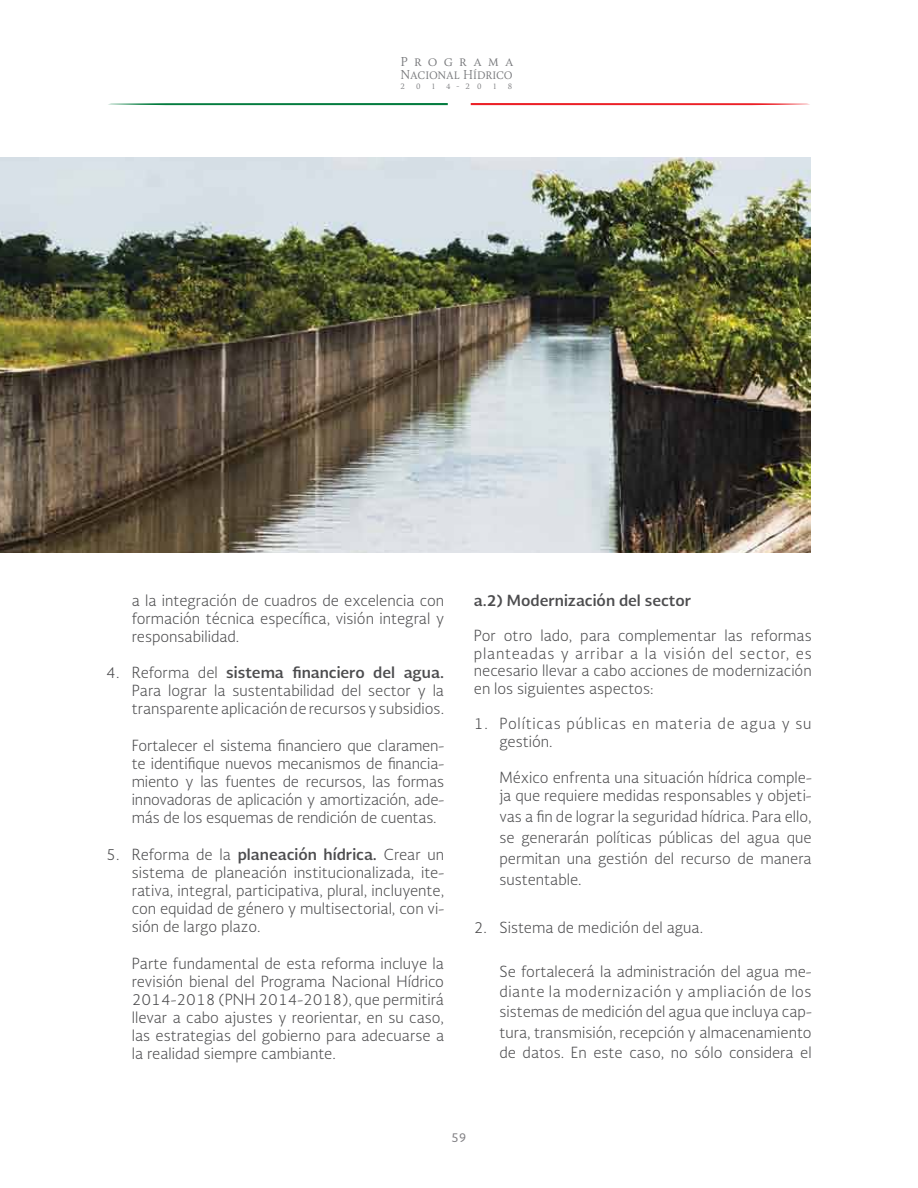
<style>
.page{position:relative;width:918px;height:1188px;background:#fff}
.page>*{position:absolute;margin:0;border:0;box-sizing:border-box;transform-origin:0 0}
.t1{font:300 15px/18.1px "Soberana Sans";color:#4d4d4f;text-align:justify}
.t2{font:300 15px/17.7px "Soberana Sans";letter-spacing:.05em;color:#4d4d4f}
.t3{font:700 15px "Soberana Sans";color:#4d4d4f}
.t4{font:12px/12.9px "Soberana Titular";color:#77787b}
.t5{font:12px "Soberana Sans";color:#807f83}
.t6{font:7.2px "Soberana Titular";color:#77787b}
.s1{font-weight:700}
</style>
<div class="page">
<svg style="left:108px;top:103px;width:340px;height:2px"></svg>
<svg style="left:471px;top:103px;width:339px;height:2px"></svg>
<img style="left:0;top:157px;width:811px;height:396px">
<p class="t4" style="left:401px;top:55px;width:114px">Programa<br>Nacional Hídrico</p>
<p class="t6" style="left:401px;top:82px;width:6px">2</p>
<p class="t6" style="left:416px;top:82px;width:6px">0</p>
<p class="t6" style="left:432px;top:82px;width:5px">1</p>
<p class="t6" style="left:446px;top:82px;width:37px">4 - 2 0</p>
<p class="t6" style="left:493px;top:82px;width:5px">1</p>
<p class="t6" style="left:508px;top:82px;width:6px">8</p>
<p class="t1" style="left:132px;top:591px;width:314px">a la integración de cuadros de excelencia con formación técnica específica, visión integral y responsabilidad.</p>
<p class="t1" style="left:132px;top:663px;width:314px;text-indent:-26px">4. Reforma del <span class="s1">sistema financiero del agua.<br></span>Para lograr la sustentabilidad del sector y la transparente aplicación de recursos y subsidios.</p>
<p class="t1" style="left:132px;top:736px;width:314px">Fortalecer el sistema financiero que claramen&shy;te identifique nuevos mecanismos de financia&shy;miento y las fuentes de recursos, las formas innovadoras de aplicación y amortización, ade&shy;más de los esquemas de rendición de cuentas.</p>
<p class="t1" style="left:132px;top:845px;width:314px;text-indent:-26px">5. Reforma de la <span class="s1">planeación hídrica.</span> Crear un sistema de planeación institucionalizada, ite&shy;rativa, integral, participativa, plural, incluyente, con equidad de género y multisectorial, con vi&shy;sión de largo plazo.</p>
<p class="t1" style="left:132px;top:954px;width:314px">Parte fundamental de esta reforma incluye la revisión bienal del Programa Nacional Hídrico 2014-2018 (PNH 2014-2018), que permitirá llevar a cabo ajustes y reorientar, en su caso, las estrategias del gobierno para adecuarse a la realidad siempre cambiante.</p>
<p class="t3" style="left:474px;top:590px;width:219px">a.2) Modernización del sector</p>
<p class="t1" style="left:474px;top:626px;width:339px;line-height:17.7px">Por otro lado, para complementar las reformas planteadas y arribar a la visión del sector, es necesario llevar a cabo acciones de modernización en los siguientes aspectos:</p>
<p class="t2" style="left:499px;top:715px;width:314px;text-indent:-26px">1. Políticas públicas en materia de agua y su gestión.</p>
<p class="t1" style="left:499px;top:768px;width:314px">México enfrenta una situación hídrica comple&shy;ja que requiere medidas responsables y objeti-</p>
<p class="t1" style="left:499px;top:805px;width:314px;line-height:21px">vas a fin de lograr la seguridad hídrica. Para ello, se generarán políticas públicas del agua que permitan una gestión del recurso de manera sustentable.</p>
<p class="t1" style="left:474px;top:918px;width:231px">2. Sistema de medición del agua.</p>
<p class="t1" style="left:499px;top:961px;width:314px;line-height:20.2px">Se fortalecerá la administración del agua me&shy;diante la modernización y ampliación de los sistemas de medición del agua que incluya cap&shy;tura, transmisión, recepción y almacenamiento de datos. En este caso, no sólo considera el</p>
<p class="t5" style="left:451px;top:1130px;width:17px">59</p>
</div>
